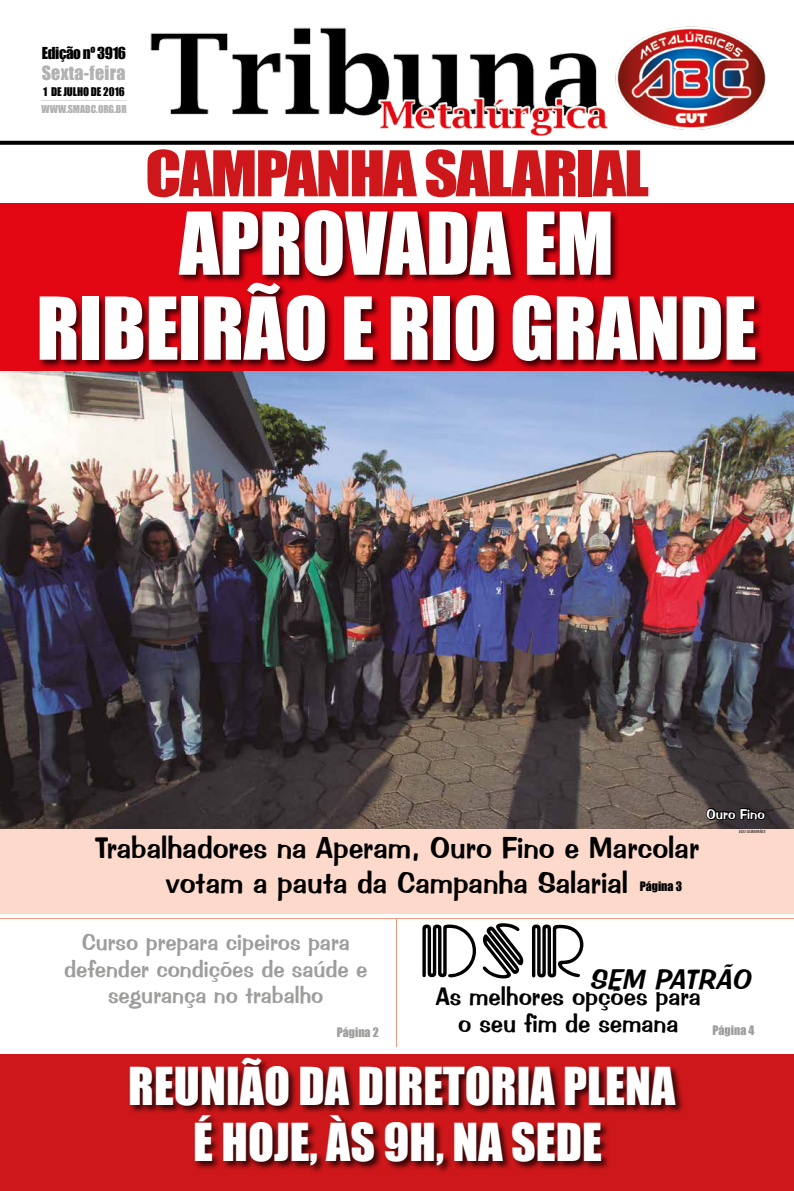
<style>
.page{position:relative;width:794px;height:1191px;background:#fff}
.page>*{position:absolute;margin:0;border:0;box-sizing:border-box;transform-origin:0 0}
.t1{font:80px/85px "Impact";letter-spacing:-.005em;color:#fff;text-align:center}
.t2{font:78.1px "Piccadilly D";color:#000}
.t3{font:58.2px "Impact";letter-spacing:-.03em;color:#cd171a;scale:1.12 1}
.t4{font:48px/55.8px "Impact";color:#fff}
.t5{font:30px/35px "Impress BT";color:#000;text-align:center}
.t6{font:italic 28.2px "Impress BT";color:#000}
.t7{font:25px/27px "Impress BT";color:#000;text-align:center}
.t8{font:23px/26.4px "Impress BT";color:#9d9d9c;text-align:center}
.t9{font:18px "Impact";letter-spacing:.015em;color:#b3b2b2}
.t10{font:15.1px "Impact";letter-spacing:-.03em;color:#000}
.t11{font:14px "Impress BT";color:#fff}
.t12{font:12px "Impact";color:#9d9d9c}
.t13{font:12px "Impact";color:#000}
.t14{font:11px "Impact";letter-spacing:-.005em;color:#000}
.t15{font:10px "Impact";letter-spacing:-.005em;color:#b3b2b2}
.t16{font:italic condensed 4px "Swiss 721 BT";color:#000}
</style>
<div class="page">
<div style="left:0;top:828px;width:794px;height:85px;background:#fcd9ca"></div>
<div style="left:0;top:203px;width:794px;height:168px;background:#e30613"></div>
<div style="left:38px;top:209px;width:726px;height:162px;background:#000;opacity:.75"></div>
<img style="left:146px;top:26px;width:619px;height:115px">
<svg style="left:0;top:141px;width:794px;height:4px;fill:#000"></svg>
<hr style="left:41px;top:100px;width:86px;height:1px;background:#dadada">
<hr style="left:0;top:918px;width:794px;height:1px;background:#f3997b">
<hr style="left:396px;top:918px;width:1px;height:128px;background:#f3997b">
<img style="left:0;top:371px;width:794px;height:457px">
<svg style="left:704px;top:741px;width:63px;height:88px"></svg>
<div style="left:0;top:1054px;width:794px;height:137px;background:#cd171a"></div>
<div style="left:129px;top:1058px;width:555px;height:116px;background:#000;opacity:.75"></div>
<p class="t10" style="left:42px;top:41px;width:86px">EDIÇÃO Nº 3916</p>
<p class="t9" style="left:42px;top:59px;width:85px">SEXTA-FEIRA</p>
<p class="t14" style="left:43px;top:83px;width:83px">1 DE JULHO DE 2016</p>
<p class="t15" style="left:41px;top:101px;width:87px">WWW.SMABC.ORG.BR</p>
<h3 class="t3" style="left:145px;top:128px;width:451px">CAMPANHA SALARIAL</h3>
<h1 class="t1" style="left:36px;top:199px;width:722px">APROVADA EM<br>RIBEIRÃO E RIO GRANDE</h1>
<p class="t5" style="left:95px;top:830px;width:606px">Trabalhadores na Aperam, Ouro Fino e Marcolar votam a pauta da Campanha Salarial</p>
<p class="t13" style="left:639px;top:877px;width:44px">PÁGINA 3</p>
<p class="t11" style="left:706px;top:805px;width:60px">Ouro Fino</p>
<p class="t16" style="left:739px;top:829px;width:28px">EDU GUIMARÃES</p>
<h2 class="t2" style="left:418px;top:910px;width:168px">DSR</h2>
<p class="t8" style="left:64px;top:929px;width:305px">Curso prepara cipeiros para defender condições de saúde e segurança no trabalho</p>
<p class="t6" style="left:589px;top:962px;width:159px">SEM PATRÃO</p>
<p class="t7" style="left:436px;top:983px;width:267px">As melhores opções para o seu fim de semana</p>
<p class="t12" style="left:337px;top:1022px;width:44px">PÁGINA 2</p>
<p class="t12" style="left:712px;top:1021px;width:44px">PÁGINA 4</p>
<h3 class="t4" style="left:128px;top:1056px;width:24px">REUNIÃO</h3>
<h3 class="t4" style="left:298px;top:1056px;width:81px">DA DIRE</h3>
<h3 class="t4" style="left:443px;top:1056px;width:46px">TORIA</h3>
<h3 class="t4" style="left:193px;top:1056px;width:410px;text-indent:370px">PLENA<br>É HOJE, ÀS 9H, NA SEDE</h3>
</div>
